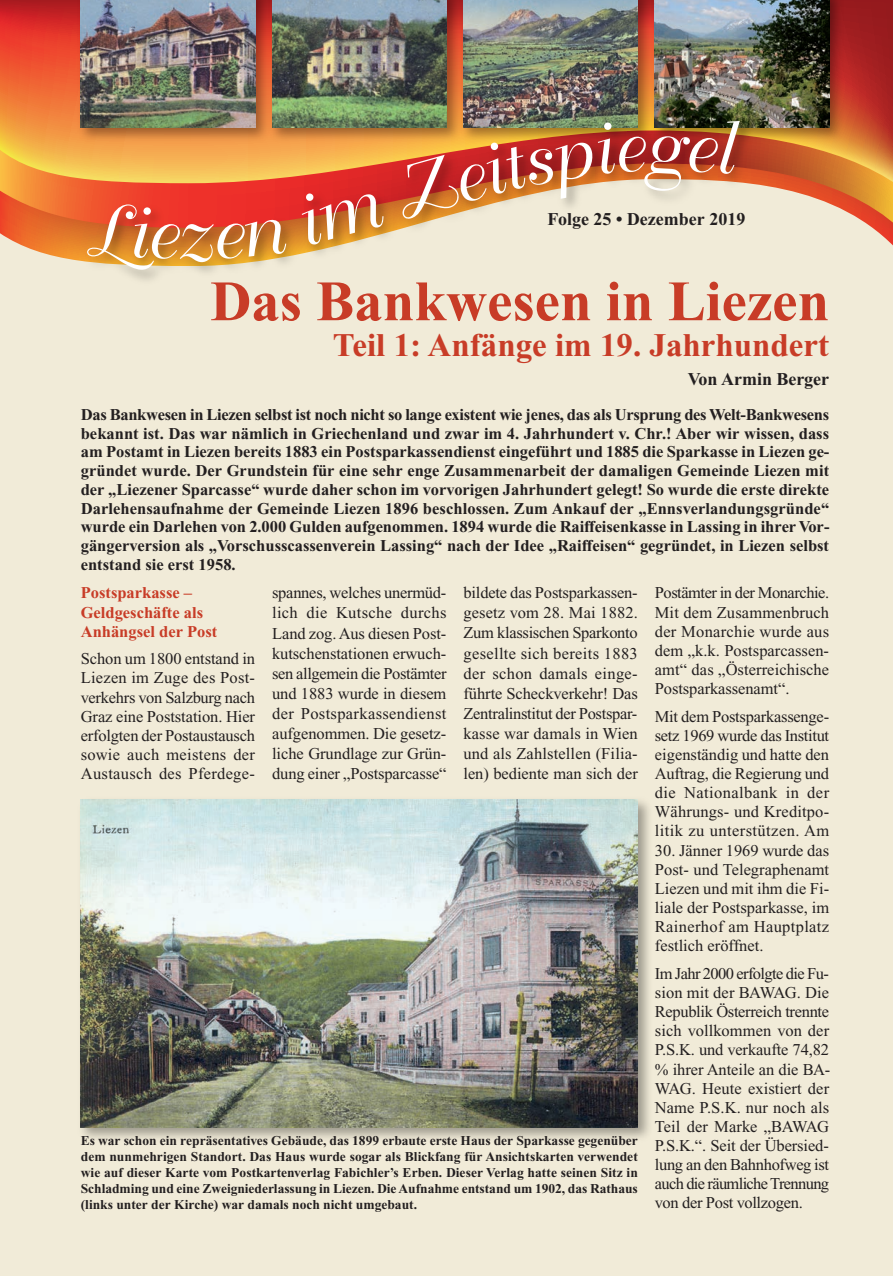
<style>
.page{position:relative;width:893px;height:1276px;background:#f1ebd8}
.page>*{position:absolute;margin:0;border:0;box-sizing:border-box;transform-origin:0 0}
.t1{font:700 57px "Times New Roman";color:#c83c27}
.t2{font:700 33px "Times New Roman";color:#c83c27}
.t3{font:700 18px "Times New Roman";color:#231f20}
.t4{font:16.5px/19px "Times New Roman";color:#231f20;text-align:justify}
.t5{font:700 16.5px/18.8px "Times New Roman";color:#231f20;text-align:justify}
.t6{font:700 16.5px/19px "Times New Roman";color:#c83c27}
.t7{font:700 13.5px/16.2px "Times New Roman";color:#231f20;text-align:justify}
</style>
<div class="page">
<svg style="left:0;top:230px;width:893px;height:31px"></svg>
<svg style="left:0;top:188px;width:893px;height:42px"></svg>
<svg style="left:0;top:0;width:893px;height:188px;background:#d66131"></svg>
<img style="left:638px;top:0;width:10px;height:115px">
<img style="left:465px;top:0;width:173px;height:115px">
<img style="left:648px;top:0;width:200px;height:147px">
<img style="left:655px;top:0;width:174px;height:128px">
<img style="left:74px;top:0;width:192px;height:147px">
<img style="left:81px;top:0;width:174px;height:115px">
<img style="left:266px;top:0;width:199px;height:115px">
<img style="left:272px;top:0;width:174px;height:115px">
<img style="left:80px;top:115px;width:678px;height:165px">
<img style="left:87px;top:121px;width:653px;height:149px">
<img style="left:80px;top:799px;width:569px;height:339px">
<img style="left:81px;top:799px;width:557px;height:328px">
<p class="t3" style="left:547px;top:213px;width:199px">Folge 25 • Dezember 2019</p>
<p class="t1" style="left:210px;top:282px;width:621px">Das Bankwesen in Liezen</p>
<p class="t2" style="left:333px;top:334px;width:498px">Teil 1: Anfänge im 19. Jahrhundert</p>
<p class="t3" style="left:688px;top:373px;width:143px">Von Armin Berger</p>
<p class="t5" style="left:81px;top:406px;width:750px">Das Bankwesen in Liezen selbst ist noch nicht so lange existent wie jenes, das als Ursprung des Welt-Bankwesens bekannt ist. Das war nämlich in Griechenland und zwar im 4. Jahrhundert v. Chr.! Aber wir wissen, dass am Postamt in Liezen bereits 1883 ein Postsparkassendienst eingeführt und 1885 die Sparkasse in Liezen ge&shy;gründet wurde. Der Grundstein für eine sehr enge Zusammenarbeit der damaligen Gemeinde Liezen mit der „Liezener Sparcasse“ wurde daher schon im vorvorigen Jahrhundert gelegt! So wurde die erste direkte Darlehensaufnahme der Gemeinde Liezen 1896 beschlossen. Zum Ankauf der „Ennsverlandungsgründe“ wurde ein Darlehen von 2.000 Gulden aufgenommen. 1894 wurde die Raiffeisenkasse in Lassing in ihrer Vor&shy;gängerversion als „Vorschusscassenverein Lassing“ nach der Idee „Raiffeisen“ gegründet, in Liezen selbst entstand sie erst 1958.</p>
<p class="t6" style="left:81px;top:585px;width:138px">Postsparkasse –<br>Geldgeschäfte als<br>Anhängsel der Post</p>
<p class="t4" style="left:81px;top:651px;width:176px">Schon um 1800 entstand in Liezen im Zuge des Post&shy;verkehrs von Salzburg nach Graz eine Poststation. Hier erfolgten der Postaustausch sowie auch meistens der Austausch des Pferdege-</p>
<p class="t4" style="left:272px;top:584px;width:176px;line-height:20.1px">spannes, welches unermüd&shy;lich die Kutsche durchs Land zog. Aus diesen Post&shy;kutschenstationen erwuch&shy;sen allgemein die Postämter und 1883 wurde in diesem der Postsparkassendienst aufgenommen. Die gesetz&shy;liche Grundlage zur Grün&shy;dung einer „Postsparcasse“</p>
<p class="t4" style="left:463px;top:584px;width:176px;line-height:20.1px">bildete das Postsparkassen&shy;gesetz vom 28. Mai 1882.<br>Zum klassischen Sparkonto gesellte sich bereits 1883 der schon damals einge&shy;führte Scheckverkehr! Das Zentralinstitut der Postspar&shy;kasse war damals in Wien und als Zahlstellen (Filia&shy;len) bediente man sich der</p>
<p class="t7" style="left:81px;top:1133px;width:559px">Es war schon ein repräsentatives Gebäude, das 1899 erbaute erste Haus der Sparkasse gegenüber dem nunmehrigen Standort. Das Haus wurde sogar als Blickfang für Ansichtskarten verwendet wie auf dieser Karte vom Postkartenverlag Fabichler’s Erben. Dieser Verlag hatte seinen Sitz in Schladming und eine Zweigniederlassung in Liezen. Die Aufnahme entstand um 1902, das Rathaus (links unter der Kirche) war damals noch nicht umgebaut.</p>
<p class="t4" style="left:655px;top:585px;width:176px">Postämter in der Monarchie.<br>Mit dem Zusammenbruch der Monarchie wurde aus dem „k.k. Postsparcassen&shy;amt“ das „Österreichische Postsparkassenamt“.</p>
<p class="t4" style="left:655px;top:708px;width:176px">Mit dem Postsparkassenge&shy;setz 1969 wurde das Institut eigenständig und hatte den Auftrag, die Regierung und die Nationalbank in der Währungs- und Kreditpo&shy;litik zu unterstützen. Am</p>
<p class="t4" style="left:655px;top:842px;width:176px">30. Jänner 1969 wurde das Post- und Telegraphenamt Liezen und mit ihm die Fi&shy;liale der Postsparkasse, im Rainerhof am Hauptplatz festlich eröffnet.</p>
<p class="t4" style="left:655px;top:965px;width:177px">Im Jahr 2000 erfolgte die Fu&shy;sion mit der BAWAG. Die Republik Österreich trennte sich vollkommen von der P.S.K. und verkaufte 74,82 % ihrer Anteile an die BA-WAG. Heute existiert der Name P.S.K. nur noch als Teil der Marke „BAWAG P.S.K.“. Seit der Übersied&shy;lung an den Bahnhofweg ist auch die räumliche Trennung von der Post vollzogen.</p>
</div>
